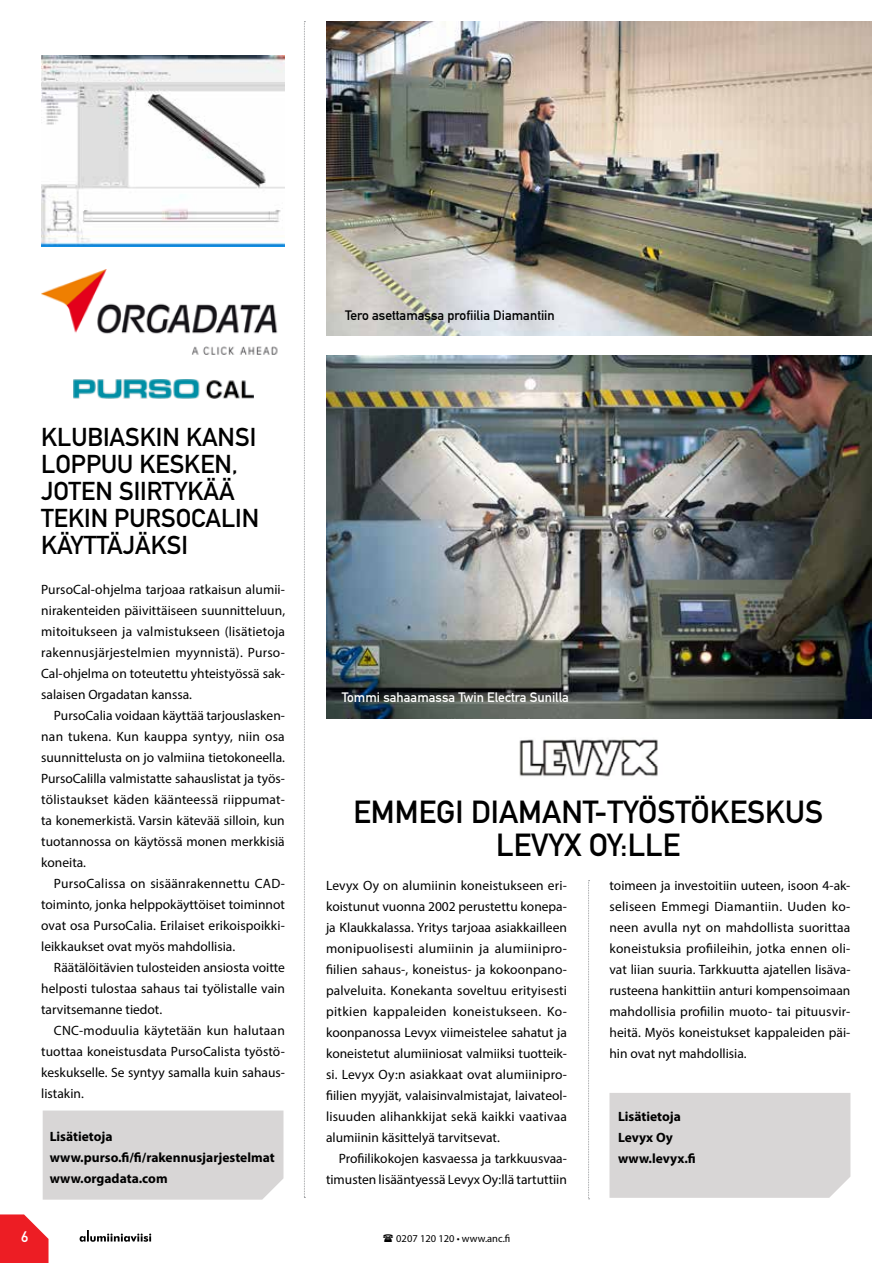
<style>
.page{position:relative;width:893px;height:1263px;background:#fff}
.page>*{position:absolute;margin:0;border:0;box-sizing:border-box;transform-origin:0 0}
.t1{font:31.5px/33px "DIN Mittelschrift Std";color:#000;text-align:center}
.t2{font:25.5px/27px "DIN Mittelschrift Std";color:#000}
.t3{font:15px "DIN Mittelschrift Std";color:#fff}
.t4{font:13.5px/21px "Myriad Pro";color:#000;text-align:justify}
.t5{font:700 13.5px/21px "Myriad Pro";color:#000}
.t6{font:13.5px "DIN Mittelschrift Std";color:#000}
.t7{font:13.5px "DIN Mittelschrift Std";color:#fff}
.t8{font:10.5px "Myriad Pro";color:#000}
</style>
<div class="page">
<svg style="left:0;top:1214px;width:49px;height:49px;background:#ef3d43"></svg>
<svg style="left:80px;top:1230px;width:71px;height:12px"></svg>
<div style="left:609px;top:1093px;width:241px;height:105px;background:#d8d6d6"></div>
<div style="left:43px;top:1110px;width:240px;height:90px;background:#d8d6d6"></div>
<img style="left:41px;top:55px;width:244px;height:191px">
<img style="left:73px;top:379px;width:180px;height:20px">
<img style="left:41px;top:270px;width:237px;height:85px">
<img style="left:327px;top:21px;width:545px;height:314px">
<svg style="left:304px;top:21px;width:1px;height:1177px"></svg>
<svg style="left:588px;top:880px;width:2px;height:319px"></svg>
<img style="left:326px;top:356px;width:546px;height:363px">
<img style="left:519px;top:739px;width:139px;height:38px">
<p class="t6" style="left:345px;top:307px;width:211px">Tero asettamassa profiilia Diamantiin</p>
<h2 class="t2" style="left:41px;top:424px;width:219px">KLUBIASKIN KANSI<br>LOPPUU KESKEN,<br>JOTEN SIIRTYKÄÄ<br>TEKIN PURSOCALIN<br>KÄYTTÄJÄKSI</h2>
<p class="t4" style="left:41px;top:578px;width:245px">PursoCal-ohjelma tarjoaa ratkaisun alumii&shy;nirakenteiden päivittäiseen suunnitteluun, mitoitukseen ja valmistukseen (lisätietoja rakennusjärjestelmien myynnistä). Purso-Cal-ohjelma on toteutettu yhteistyössä sak&shy;salaisen Orgadatan kanssa.</p>
<p class="t4" style="left:41px;top:704px;width:245px;text-indent:13px">PursoCalia voidaan käyttää tarjouslasken&shy;nan tukena. Kun kauppa syntyy, niin osa suunnittelusta on jo valmiina tietokoneella.<br>PursoCalilla valmistatte sahauslistat ja työs&shy;tölistaukset käden käänteessä riippumat&shy;ta konemerkistä. Varsin kätevää silloin, kun tuotannossa on käytössä monen merkkisiä koneita.</p>
<p class="t4" style="left:41px;top:872px;width:245px;text-indent:13px">PursoCalissa on sisäänrakennettu CAD&shy;toiminto, jonka helppokäyttöiset toiminnot ovat osa PursoCalia. Erilaiset erikoispoikki&shy;leikkaukset ovat myös mahdollisia.</p>
<p class="t4" style="left:41px;top:956px;width:245px;text-indent:13px">Räätälöitävien tulosteiden ansiosta voitte helposti tulostaa sahaus tai työlistalle vain tarvitsemanne tiedot.</p>
<p class="t4" style="left:41px;top:1019px;width:245px;text-indent:13px">CNC-moduulia käytetään kun halutaan tuottaa koneistusdata PursoCalista työstö&shy;keskukselle. Se syntyy samalla kuin sahaus&shy;listakin.</p>
<p class="t5" style="left:50px;top:1126px;width:227px">Lisätietoja www.purso.fi/fi/rakennusjarjestelmat www.orgadata.com</p>
<p class="t7" style="left:342px;top:690px;width:229px">Tommi sahaamassa Twin Electra Sunilla</p>
<h1 class="t1" style="left:353px;top:796px;width:471px">EMMEGI DIAMANT-TYÖSTÖKESKUS<br>LEVYX OY:LLE</h1>
<p class="t4" style="left:326px;top:874px;width:243px">Levyx Oy on alumiinin koneistukseen eri&shy;koistunut vuonna 2002 perustettu konepa&shy;ja Klaukkalassa. Yritys tarjoaa asiakkailleen monipuolisesti alumiinin ja alumiinipro&shy;fiilien sahaus-, koneistus- ja kokoonpano&shy;palveluita. Konekanta soveltuu erityisesti pitkien kappaleiden koneistukseen. Ko&shy;koonpanossa Levyx viimeistelee sahatut ja koneistetut alumiiniosat valmiiksi tuotteik&shy;si. Levyx Oy:n asiakkaat ovat alumiinipro&shy;fiilien myyjät, valaisinvalmistajat, laivateol&shy;lisuuden alihankkijat sekä kaikki vaativaa alumiinin käsittelyä tarvitsevat.</p>
<p class="t4" style="left:326px;top:1148px;width:242px;text-align:right">Profiilikokojen kasvaessa ja tarkkuusvaa&shy;timusten lisääntyessä Levyx Oy:llä tartuttiin</p>
<p class="t4" style="left:609px;top:875px;width:242px">toimeen ja investoitiin uuteen, isoon 4-ak&shy;seliseen Emmegi Diamantiin. Uuden ko&shy;neen avulla nyt on mahdollista suorittaa koneistuksia profiileihin, jotka ennen oli&shy;vat liian suuria. Tarkkuutta ajatellen lisäva&shy;rusteena hankittiin anturi kompensoimaan mahdollisia profiilin muoto- tai pituusvir&shy;heitä. Myös koneistukset kappaleiden päi&shy;hin ovat nyt mahdollisia.</p>
<p class="t5" style="left:618px;top:1105px;width:79px">Lisätietoja<br>Levyx Oy www.levyx.fi</p>
<p class="t3" style="left:21px;top:1227px;width:9px">6</p>
<p class="t8" style="left:396px;top:1232px;width:116px">0207 120 120 • www.anc.fi</p>
</div>
